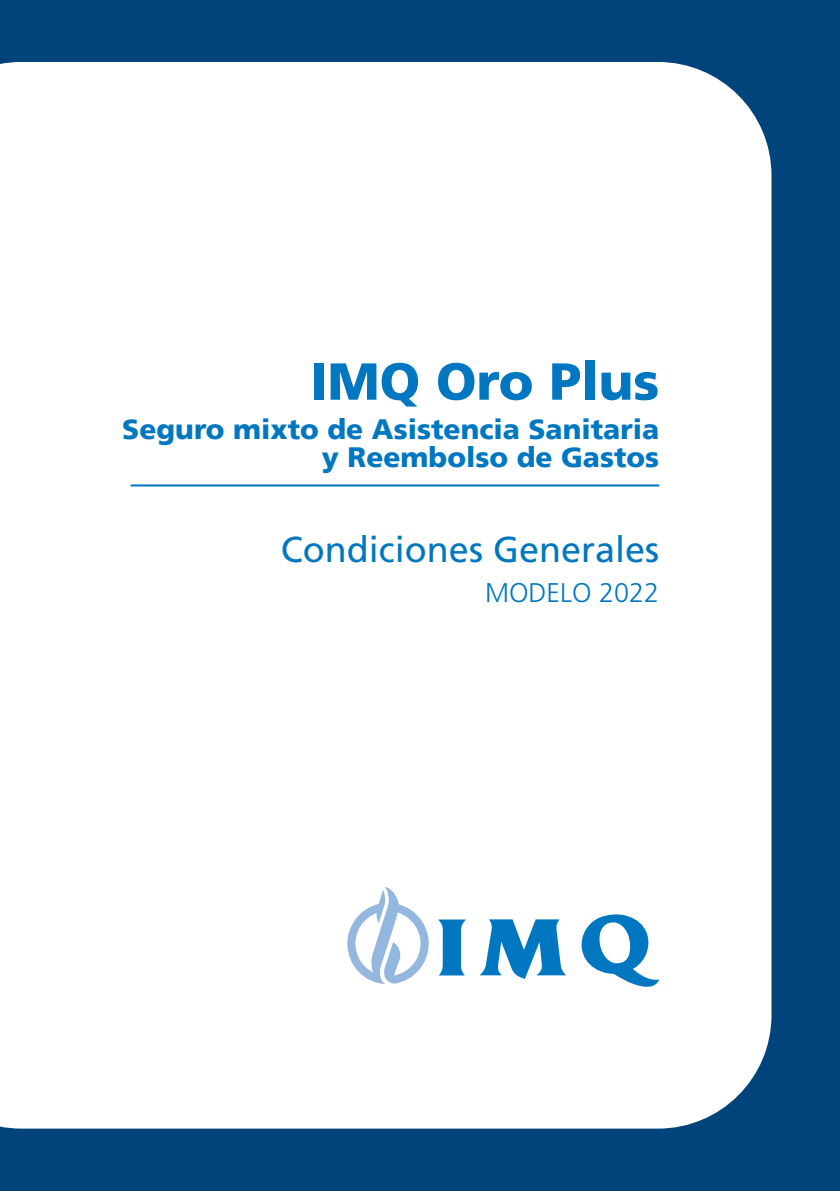
<style>
.page{position:relative;width:840px;height:1191px;background:#fff}
.page>*{position:absolute;margin:0;border:0;box-sizing:border-box;transform-origin:0 0}
.texto_azul{font:900 52px "Frutiger LT";color:#0077c0}
.t1{font:36px "Frutiger";color:#0077c0}
.texto_azul-2{font:900 28px/28px "Frutiger LT";color:#0077c0;text-align:right}
.t2{font:300 27px "Frutiger";color:#0077c0}
</style>
<div class="page">
<div style="left:0;top:0;width:839px;height:1191px;background:#00447b"></div>
<div style="left:0;top:62px;width:771px;height:1066px;background:#fff"></div>
<hr style="left:130px;top:484px;width:529px;height:2px;background:#0077c0">
<svg style="left:347px;top:887px;width:82px;height:97px;background:#d6e3f3"></svg>
<svg style="left:578px;top:914px;width:81px;height:75px;background:#95c6e4"></svg>
<svg style="left:437px;top:919px;width:29px;height:56px;background:#57a5d5"></svg>
<svg style="left:479px;top:919px;width:87px;height:60px;background:#67aed9"></svg>
<p class="texto_azul" style="left:310px;top:350px;width:350px">IMQ Oro Plus</p>
<p class="texto_azul-2" style="left:122px;top:415px;width:538px">Seguro mixto de Asistencia Sanitaria y Reembolso de Gastos</p>
<p class="t1" style="left:281px;top:528px;width:380px">Condiciones Generales</p>
<p class="t2" style="left:485px;top:577px;width:176px">MODELO 2022</p>
</div>
